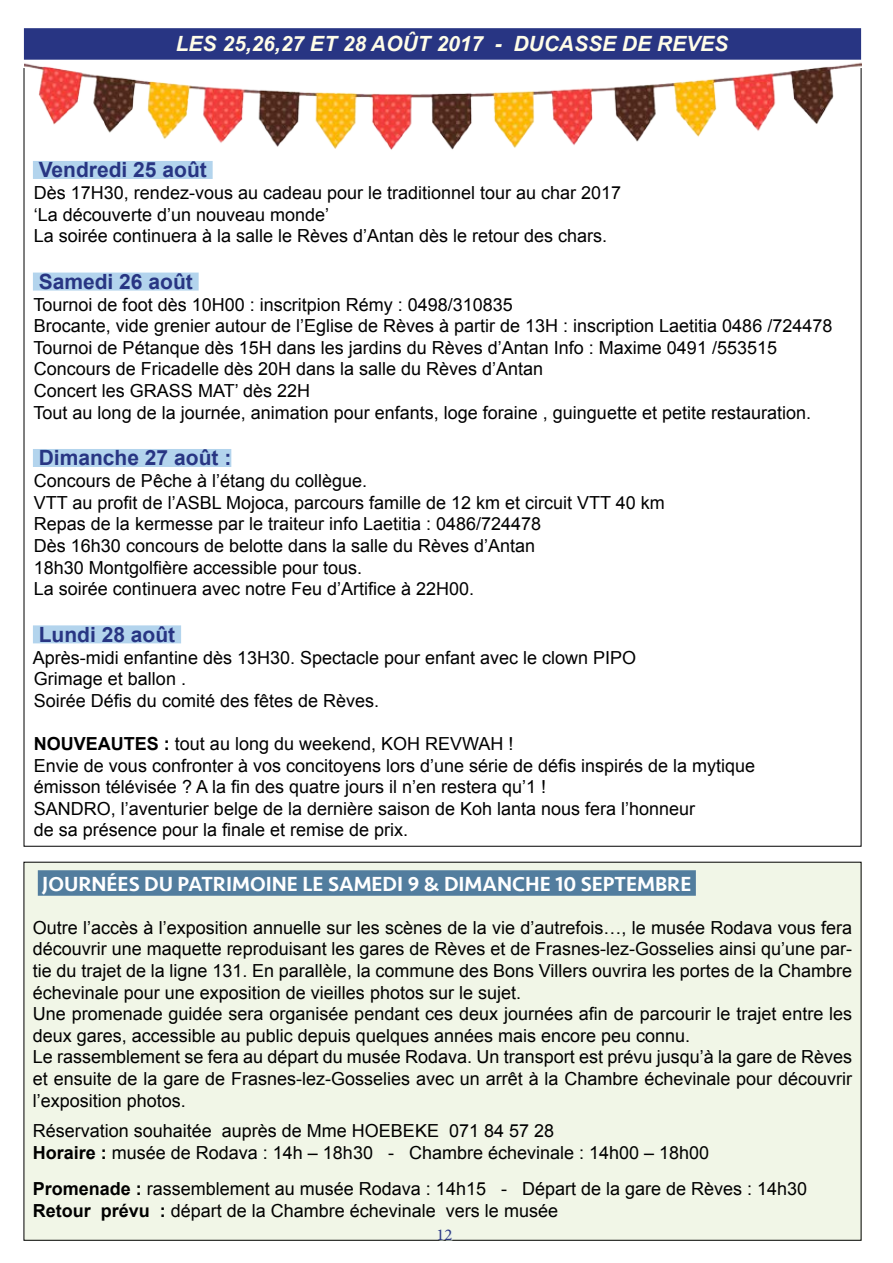
<style>
.page{position:relative;width:893px;height:1263px;background:#fff}
.page>*{position:absolute;margin:0;border:0;box-sizing:border-box;transform-origin:0 0}
.t1{font:700 21px "Arial";color:#283583}
.t2{font:500 21px "Seravek";color:#fff}
.t3{font:italic 700 21px "Arial";color:#fffde8}
.t4{font:18px/21.6px "Arial";color:#000}
.t5{font:16.5px "Minion Pro";color:#283583}
.s1{font-weight:700}
</style>
<div class="page">
<div style="left:24px;top:28px;width:837px;height:32px;background:#283583"></div>
<div style="left:33px;top:161px;width:180px;height:18px;background:#b3d4ed"></div>
<div style="left:33px;top:273px;width:166px;height:18px;background:#b3d4ed"></div>
<div style="left:33px;top:449px;width:198px;height:18px;background:#b3d4ed"></div>
<div style="left:33px;top:625px;width:148px;height:18px;background:#b3d4ed"></div>
<img style="left:24px;top:59px;width:837px;height:104px">
<div style="left:24px;top:862px;width:837px;height:378px;background:#f1f6e7"></div>
<div style="left:38px;top:870px;width:658px;height:26px;background:#527d9e"></div>
<div style="left:439px;top:1230px;width:13px;height:10px;background:#daeae8;opacity:.75"></div>
<p class="t3" style="left:176px;top:30px;width:554px">LES 25,26,27 ET 28 AOÛT 2017 - DUCASSE DE REVES</p>
<p class="t1" style="left:39px;top:156px;width:170px">Vendredi 25 août</p>
<p class="t4" style="left:34px;top:182px;width:589px">Dès 17H30, rendez-vous au cadeau pour le traditionnel tour au char 2017 ‘La découverte d’un nouveau monde’<br>La soirée continuera à la salle le Rèves d’Antan dès le retour des chars.</p>
<p class="t1" style="left:39px;top:268px;width:156px">Samedi 26 août</p>
<p class="t4" style="left:34px;top:294px;width:800px">Tournoi de foot dès 10H00 : inscritpion Rémy : 0498/310835<br>Brocante, vide grenier autour de l’Eglise de Rèves à partir de 13H : inscription Laetitia 0486 /724478<br>Tournoi de Pétanque dès 15H dans les jardins du Rèves d’Antan Info : Maxime 0491 /553515<br>Concours de Fricadelle dès 20H dans la salle du Rèves d’Antan<br>Concert les GRASS MAT’ dès 22H<br>Tout au long de la journée, animation pour enfants, loge foraine , guinguette et petite restauration.</p>
<p class="t1" style="left:39px;top:444px;width:194px">Dimanche 27 août :</p>
<p class="t4" style="left:34px;top:470px;width:632px">Concours de Pêche à l’étang du collègue.<br>VTT au profit de l’ASBL Mojoca, parcours famille de 12 km et circuit VTT 40 km Repas de la kermesse par le traiteur info Laetitia : 0486/724478<br>Dès 16h30 concours de belotte dans la salle du Rèves d’Antan<br>18h30 Montgolfière accessible pour tous.<br>La soirée continuera avec notre Feu d’Artifice à 22H00.</p>
<p class="t1" style="left:39px;top:621px;width:138px">Lundi 28 août</p>
<p class="t4" style="left:33px;top:647px;width:605px">Après-midi enfantine dès 13H30. Spectacle pour enfant avec le clown PIPO<br>Grimage et ballon .<br>Soirée Défis du comité des fêtes de Rèves.</p>
<p class="t4" style="left:34px;top:733px;width:723px"><span class="s1">NOUVEAUTES :</span> tout au long du weekend, KOH REVWAH !<br>Envie de vous confronter à vos concitoyens lors d’une série de défis inspirés de la mytique émisson télévisée ? A la fin des quatre jours il n’en restera qu’1 !<br>SANDRO, l’aventurier belge de la dernière saison de Koh lanta nous fera l’honneur<br>de sa présence pour la finale et remise de prix.</p>
<p class="t2" style="left:42px;top:870px;width:650px">JOURNÉES DU PATRIMOINE LE SAMEDI 9 &amp; DIMANCHE 10 SEPTEMBRE</p>
<p class="t4" style="left:33px;top:917px;width:821px">Outre l’accès à l’exposition annuelle sur les scènes de la vie d’autrefois…, le musée Rodava vous fera découvrir une maquette reproduisant les gares de Rèves et de Frasnes-lez-Gosselies ainsi qu’une par&shy;tie du trajet de la ligne 131. En parallèle, la commune des Bons Villers ouvrira les portes de la Chambre échevinale pour une exposition de vieilles photos sur le sujet.<br>Une promenade guidée sera organisée pendant ces deux journées afin de parcourir le trajet entre les deux gares, accessible au public depuis quelques années mais encore peu connu.<br>Le rassemblement se fera au départ du musée Rodava. Un transport est prévu jusqu’à la gare de Rèves et ensuite de la gare de Frasnes-lez-Gosselies avec un arrêt à la Chambre échevinale pour découvrir l’exposition photos.</p>
<p class="t4" style="left:33px;top:1120px;width:678px">Réservation souhaitée auprès de Mme HOEBEKE 071 84 57 28<br><span class="s1">Horaire :</span> musée de Rodava : 14h – 18h30 - Chambre échevinale : 14h00 – 18h00</p>
<p class="t4" style="left:33px;top:1178px;width:776px"><span class="s1">Promenade :</span> rassemblement au musée Rodava : 14h15 - Départ de la gare de Rèves : 14h30<br><span class="s1">Retour prévu :</span> départ de la Chambre échevinale vers le musée</p>
<p class="t5" style="left:436px;top:1223px;width:17px">12</p>
</div>
